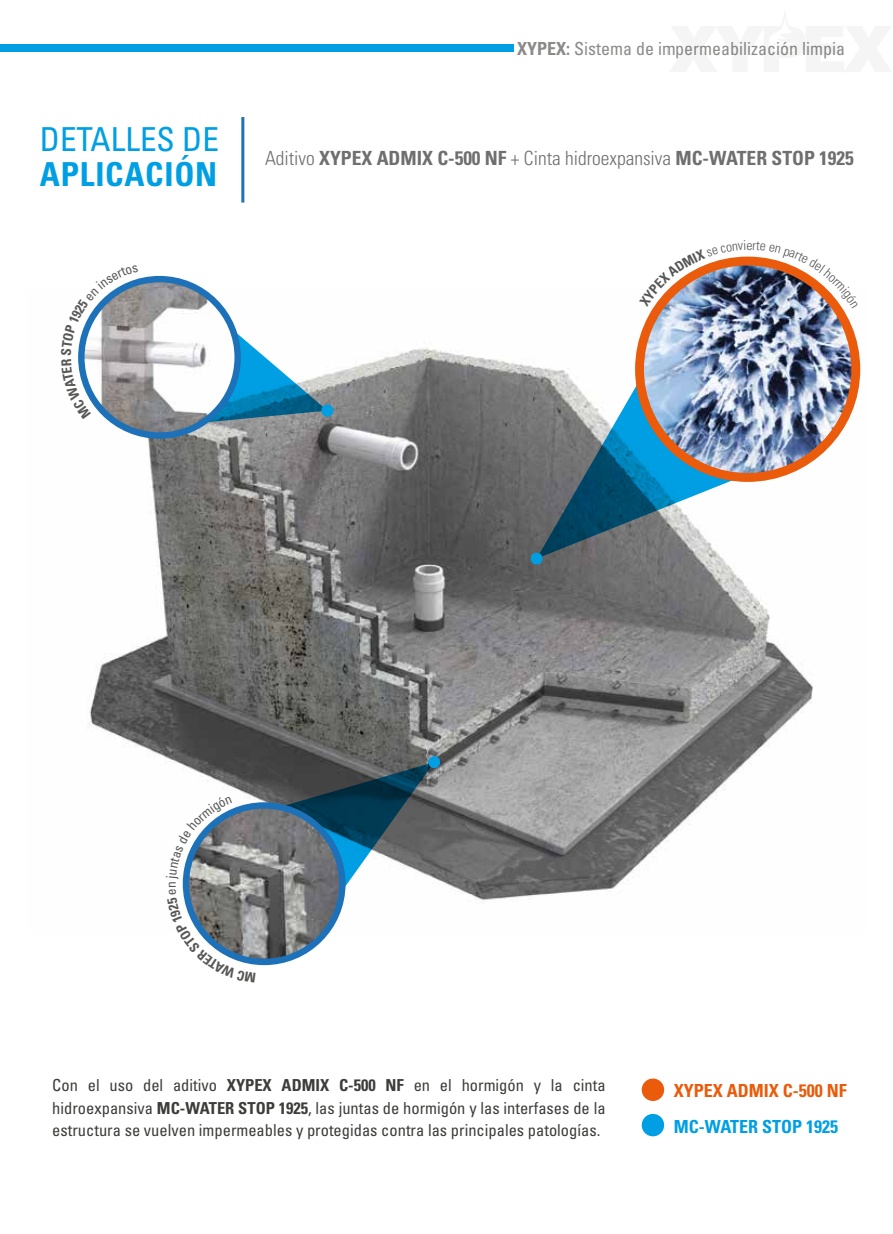
<style>
.page{position:relative;width:893px;height:1234px;background:#fff}
.page>*{position:absolute;margin:0;border:0;box-sizing:border-box;transform-origin:0 0}
.t1{font:condensed 33px "Univers";color:#009fe3}
.t2{font:700 condensed 33px "Univers";letter-spacing:.025em;color:#009fe3}
.t3{font:700 condensed 19.5px "Univers";color:#706f6f}
.t4{font:condensed 18px "Univers";color:#3c3c3b}
.t5{font:700 condensed 18px "Univers";color:#ea5b0b}
.t6{font:700 condensed 18px "Univers";color:#009fe3}
.t7{font:condensed 16.5px/22.5px "Univers";color:#3c3c3b;text-align:justify}
.t8{font:condensed 13.5px "Univers";color:#575756}
.s1{font-weight:700}
.s2{font-weight:300}
</style>
<div class="page">
<img style="left:88px;top:290px;width:773px;height:614px">
<svg style="left:209px;top:331px;width:125px;height:91px"></svg>
<svg style="left:530px;top:371px;width:207px;height:194px"></svg>
<div style="left:78px;top:276px;width:163px;height:162px;background:#1d71b8;border-radius:50%"></div>
<img style="left:85px;top:282px;width:149px;height:150px;border-radius:75px">
<div style="left:635px;top:256px;width:225px;height:226px;background:#ea5b0b;border-radius:50%"></div>
<img style="left:644px;top:265px;width:207px;height:208px;border-radius:104px">
<div style="left:642px;top:1113px;width:22px;height:22px;background:#009fe3;border-radius:50%"></div>
<div style="left:642px;top:1078px;width:22px;height:22px;background:#ea5b0b;border-radius:50%"></div>
<hr style="left:241px;top:117px;width:3px;height:85px;background:#1d71b8">
<div style="left:0;top:44px;width:514px;height:8px;background:#009fe3"></div>
<svg style="left:166px;top:755px;width:275px;height:211px"></svg>
<svg style="left:78px;top:278px;width:60px;height:141px"></svg>
<img style="left:639px;top:256px;width:219px;height:52px">
<h1 class="t1" style="left:40px;top:119px;width:181px">DETALLES DE</h1>
<h1 class="t2" style="left:40px;top:154px;width:179px">APLICACIÓN</h1>
<p class="t4" style="left:517px;top:37px;width:329px"><span class="s1">XYPEX:</span> Sistema de impermeabilización limpia</p>
<p class="t3" style="left:265px;top:146px;width:590px"><span class="s2">Aditivo</span> XYPEX ADMIX C-500 NF <span class="s2">+ Cinta hidroexpansiva</span> MC-WATER STOP 1925</p>
<p class="t8" style="left:162px;top:887px;width:8px;rotate:-90deg">n</p>
<p class="t7" style="left:52px;top:1073px;width:555px">Con el uso del aditivo <span class="s1">XYPEX ADMIX C-500 NF</span> en el hormigón y la cinta hidroexpansiva <span class="s1">MC-WATER STOP 1925</span>, las juntas de hormigón y las interfases de la estructura se vuelven impermeables y protegidas contra las principales patologías.</p>
<p class="t5" style="left:674px;top:1078px;width:174px">XYPEX ADMIX C-500 NF</p>
<p class="t6" style="left:674px;top:1114px;width:166px">MC-WATER STOP 1925</p>
</div>
